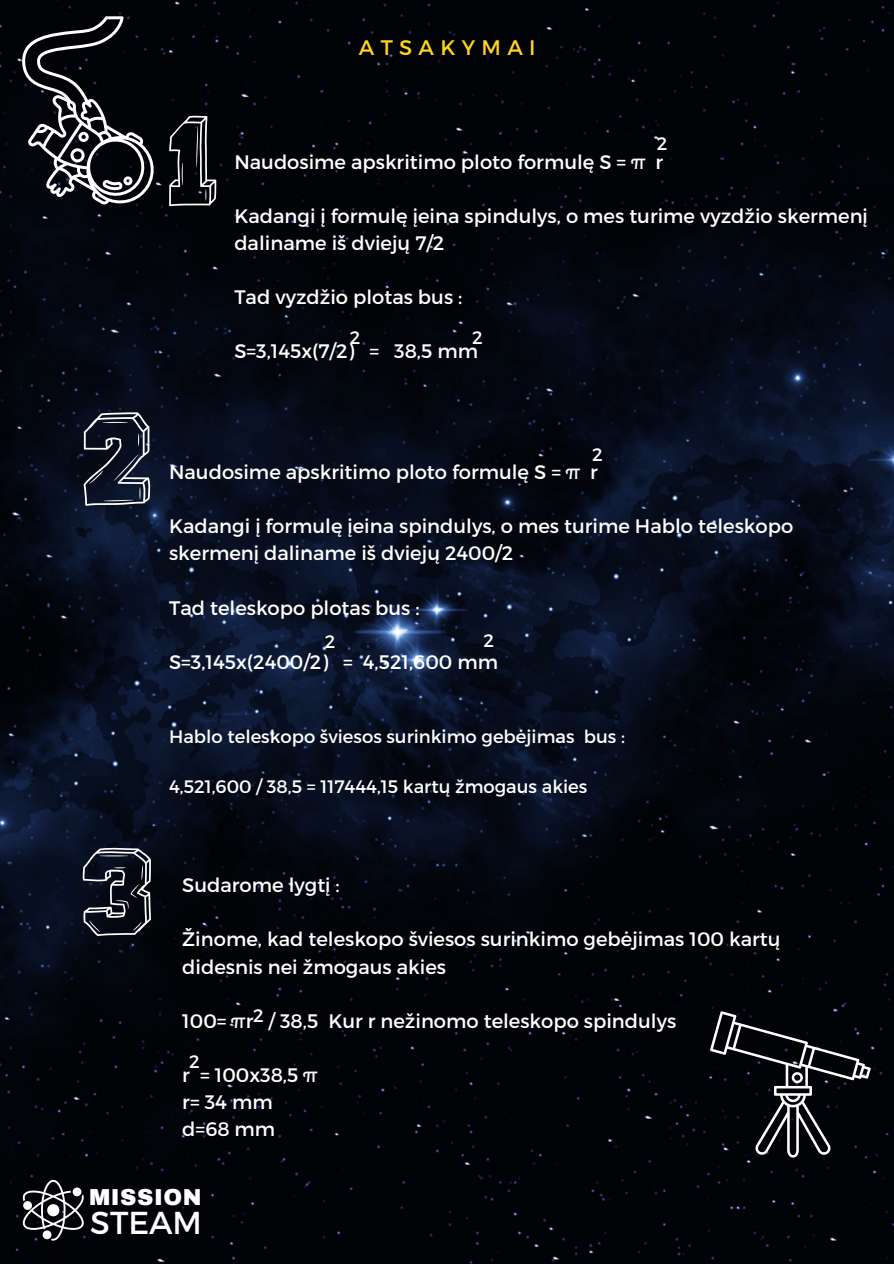
<style>
.page{position:relative;width:894px;height:1264px;background:#fff}
.page>*{position:absolute;margin:0;border:0;box-sizing:border-box;transform-origin:0 0}
.t1{font:31.65px "Montserrat";color:#fff}
.t2{font:900 22.5px "Archivo";letter-spacing:.025em;color:#fff}
.t3{font:21px "Montserrat";letter-spacing:.3em;color:#ffd51d}
.t4{font:19.5px/27px "Montserrat";color:#fff}
.t5{font:18px "Montserrat";color:#fff}
</style>
<div class="page">
<img style="left:0;top:0;width:893px;height:1263px">
<svg style="left:169px;top:115px;width:47px;height:91px;background:#2d2e31"></svg>
<svg style="left:84px;top:412px;width:67px;height:94px;background:#323847"></svg>
<svg style="left:82px;top:847px;width:69px;height:89px;background:#333741"></svg>
<svg style="left:22px;top:1179px;width:63px;height:61px"></svg>
<svg style="left:22px;top:16px;width:135px;height:190px;background:#2c2d31"></svg>
<svg style="left:709px;top:1011px;width:161px;height:146px;background:#1d1e22"></svg>
<p class="t3" style="left:359px;top:34px;width:178px">ATSAKYMAI</p>
<p class="t5" style="left:656px;top:132px;width:12px">2</p>
<p class="t4" style="left:234px;top:147px;width:430px">Naudosime apskritimo ploto formulę S = π r</p>
<p class="t4" style="left:234px;top:201px;width:634px">Kadangi į formulę įeina spindulys, o mes turime vyzdžio skermenį daliname iš dviejų 7/2</p>
<p class="t4" style="left:234px;top:282px;width:229px">Tad vyzdžio plotas bus :</p>
<p class="t4" style="left:234px;top:336px;width:245px">S=3,145x(7/2) = 38,5 mm</p>
<p class="t5" style="left:349px;top:325px;width:12px">2</p>
<p class="t5" style="left:472px;top:325px;width:12px">2</p>
<p class="t5" style="left:592px;top:443px;width:12px">2</p>
<p class="t4" style="left:169px;top:458px;width:430px">Naudosime apskritimo ploto formulę S = π r</p>
<p class="t4" style="left:169px;top:512px;width:625px">Kadangi į formulę įeina spindulys, o mes turime Hablo teleskopo skermenį daliname iš dviejų 2400/2</p>
<p class="t4" style="left:169px;top:593px;width:252px">Tad teleskopo plotas bus :</p>
<p class="t4" style="left:169px;top:647px;width:330px">S=3,145x(2400/2) = 4,521,600 mm</p>
<p class="t5" style="left:483px;top:629px;width:12px">2</p>
<p class="t5" style="left:325px;top:630px;width:12px">2</p>
<p class="t5" style="left:169px;top:724px;width:457px">Hablo teleskopo šviesos surinkimo gebėjimas bus :</p>
<p class="t5" style="left:169px;top:774px;width:419px">4,521,600 / 38,5 = 117444,15 kartų žmogaus akies</p>
<p class="t4" style="left:182px;top:871px;width:159px">Sudarome lygtį :</p>
<p class="t4" style="left:182px;top:925px;width:599px">Žinome, kad teleskopo šviesos surinkimo gebėjimas 100 kartų didesnis nei žmogaus akies</p>
<p class="t4" style="left:182px;top:1006px;width:495px">100= πr / 38,5 Kur r nežinomo teleskopo spindulys</p>
<p class="t4" style="left:182px;top:1060px;width:137px">r = 100x38,5 π r= 34 mm d=68 mm</p>
<p class="t5" style="left:253px;top:1004px;width:12px">2</p>
<p class="t5" style="left:189px;top:1050px;width:12px">2</p>
<p class="t2" style="left:89px;top:1184px;width:114px">MISSION</p>
<h1 class="t1" style="left:90px;top:1202px;width:113px">STEAM</h1>
</div>
